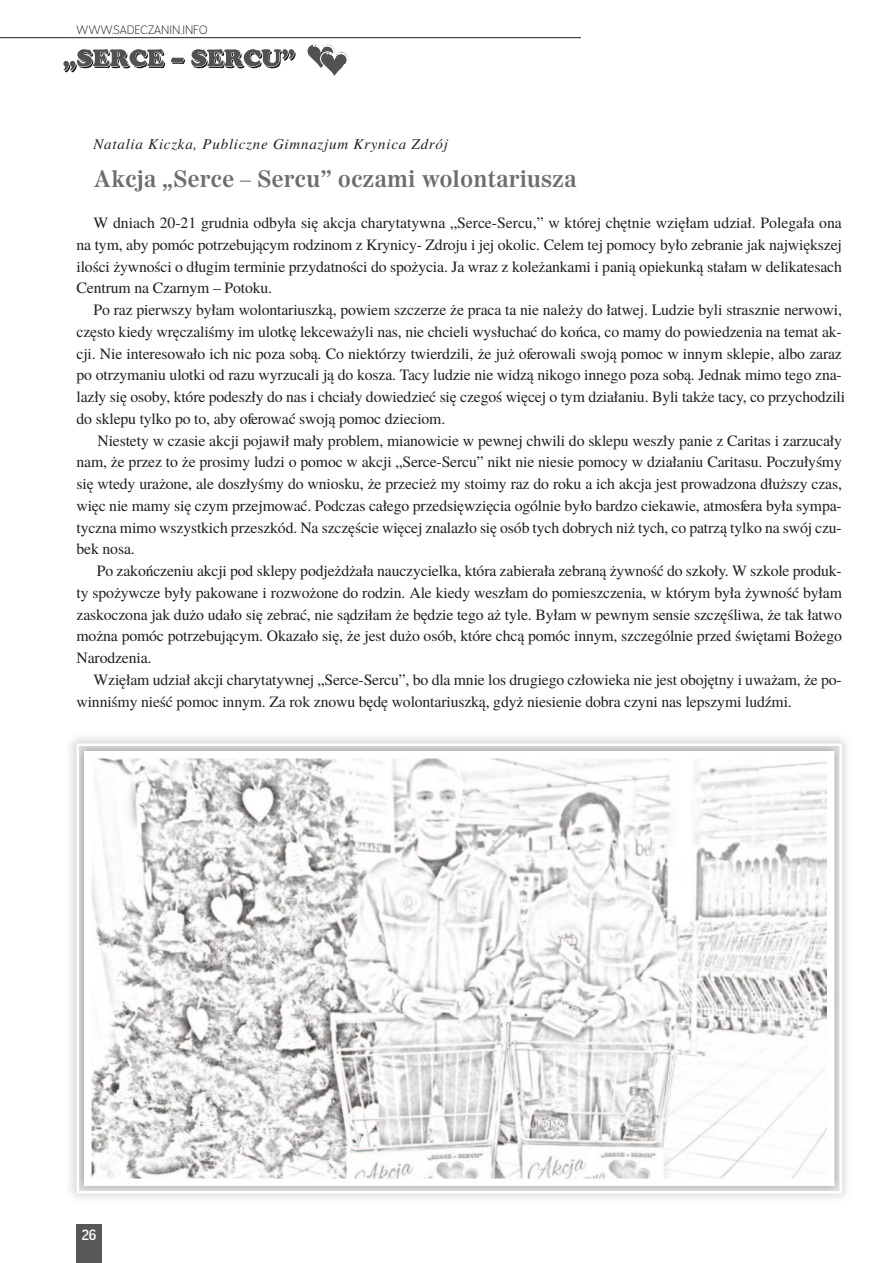
<style>
.page{position:relative;width:893px;height:1263px;background:#fff}
.page>*{position:absolute;margin:0;border:0;box-sizing:border-box;transform-origin:0 0}
.t1{font:700 22.5px "Worldwide CE";color:#6c6d70}
.t2{font:15.75px/21.8px "Te X Gyre Termes";letter-spacing:-.01em;color:#231f20;text-align:justify}
.t3{font:italic 15px "Te X Gyre Termes";letter-spacing:.05em;color:#231f20}
.t4{font:15px "Negotiate Rg";color:#fff}
.t5{font:12px "Negotiate Lt";color:#231f20}
</style>
<div class="page">
<hr style="left:0;top:37px;width:581px;height:1px;background:#231f20">
<div style="left:77px;top:1225px;width:25px;height:38px;background:#57585a"></div>
<svg style="left:307px;top:44px;width:41px;height:32px"></svg>
<svg style="left:63px;top:49px;width:233px;height:24px"></svg>
<img style="left:70px;top:737px;width:777px;height:461px">
<img style="left:93px;top:760px;width:732px;height:417px">
<div style="left:77px;top:743px;width:765px;height:450px;border:3px solid #fff"></div>
<p class="t5" style="left:77px;top:25px;width:132px">WWW.SADECZANIN.INFO</p>
<p class="t3" style="left:94px;top:139px;width:356px">Na ta lia Kicz ka, Pu blicz ne Gim na zjum Kry ni ca Zdrój</p>
<h1 class="t1" style="left:94px;top:170px;width:485px">Ak cja „Ser ce – Ser cu” ocza mi wo lon ta riu sza</h1>
<p class="t2" style="left:77px;top:214px;width:767px;text-indent:17px">W dniach 20-21 grud nia od by ła się ak cja cha ry ta tyw na „Ser ce -Ser cu,” w któ rej chęt nie wzię łam udział. Po le ga ła ona na tym, aby po móc po trze bu ją cym ro dzi nom z Kry ni cy - Zdro ju i jej oko lic. Ce lem tej po mo cy by ło ze bra nie jak naj więk szej ilo ści żyw no ści o dłu gim ter mi nie przy dat no ści do spo ży cia. Ja wraz z ko le żan ka mi i pa nią opie kun ką sta łam w de li ka te sach Cen trum na Czar nym – Po to ku.</p>
<p class="t2" style="left:77px;top:301px;width:770px;text-align:left;text-indent:17px">Po raz pierw szy by łam wo lon ta riusz ką, po wiem szcze rze że pra ca ta nie na le ży do ła twej. Lu dzie by li strasz nie ner wo wi, czę sto kie dy wrę cza li śmy im ulot kę lek ce wa ży li nas, nie chcie li wy słu chać do koń ca, co ma my do po wie dze nia na te mat ak - cji. Nie in te re so wa ło ich nic po za so bą. Co nie któ rzy twier dzi li, że już ofe ro wa li swo ją po moc w in nym skle pie, al bo za raz po otrzy ma niu ulot ki od ra zu wy rzu ca li ją do ko sza. Ta cy lu dzie nie wi dzą ni ko go in ne go po za so bą. Jed nak mi mo te go zna - la zły się oso by, któ re po de szły do nas i chcia ły do wie dzieć się cze goś wię cej o tym dzia ła niu. By li ta kże ta cy, co przy cho dzi li do skle pu tyl ko po to, aby ofe ro wać swo ją po moc dzie ciom.</p>
<p class="t2" style="left:77px;top:431px;width:767px;text-indent:21px">Nie ste ty w cza sie ak cji po ja wił ma ły pro blem, mia no wi cie w pew nej chwi li do skle pu we szły pa nie z Ca ri tas i za rzu ca ły nam, że przez to że pro si my lu dzi o po moc w ak cji „Ser ce -Ser cu” nikt nie nie sie po mo cy w dzia ła niu Ca ri ta su. Po czu ły śmy się wte dy ura żo ne, ale do szły śmy do wnio sku, że prze cież my sto imy raz do ro ku a ich ak cja jest pro wa dzo na dłu ższy czas, więc nie ma my się czym przej mo wać. Pod czas ca łe go przed się wzię cia ogól nie by ło bar dzo cie ka wie, at mos fe ra by ła sym pa - tycz na mi mo wszyst kich prze szkód. Na szczę ście wię cej zna la zło się osób tych do brych niż tych, co pa trzą tyl ko na swój czu - bek no sa.</p>
<p class="t2" style="left:77px;top:562px;width:767px;text-indent:20px">Po za koń cze niu ak cji pod skle py pod je żdża ła na uczy ciel ka, któ ra za bie ra ła ze bra ną żyw ność do szko ły. W szko le pro duk - ty spo żyw cze by ły pa ko wa ne i roz wo żo ne do ro dzin. Ale kie dy we szłam do po miesz cze nia, w któ rym by ła żyw ność by łam za sko czo na jak du żo uda ło się ze brać, nie są dzi łam że bę dzie te go aż ty le. By łam w pew nym sen sie szczę śli wa, że tak ła two mo żna po móc po trze bu ją cym. Oka za ło się, że jest du żo osób, któ re chcą po móc in nym, szcze gól nie przed świę ta mi Bo że go Na ro dze nia.</p>
<p class="t2" style="left:77px;top:670px;width:767px;text-indent:17px">Wzię łam udział ak cji cha ry ta tyw nej „Ser ce -Ser cu”, bo dla mnie los dru gie go czło wie ka nie jest obo jęt ny i uwa żam, że po - win ni śmy nieść po moc in nym. Za rok zno wu bę dę wo lon ta riusz ką, gdyż nie sie nie do bra czy ni nas lep szy mi ludź mi.</p>
<p class="t4" style="left:82px;top:1229px;width:16px">26</p>
</div>
